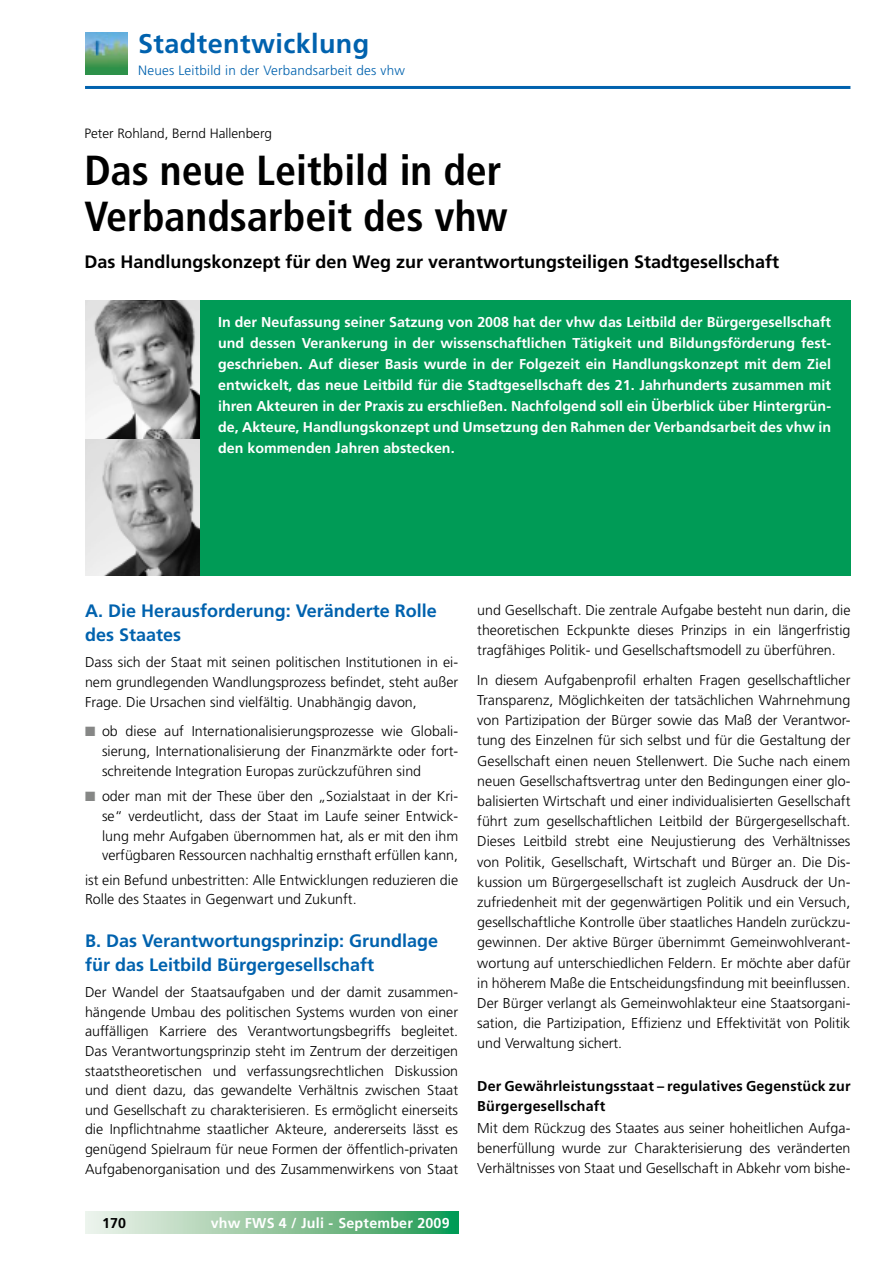
<style>
.page{position:relative;width:893px;height:1263px;background:#fff}
.page>*{position:absolute;margin:0;border:0;box-sizing:border-box;transform-origin:0 0}
._05_Kapitelüberschri{font:700 condensed 42px/46.5px "Frutiger LT";color:#000}
.t1{font:700 27px "Frutiger LT";letter-spacing:.015em;color:#0062ae}
._02_Zwischenüberschr{font:700 18px/24.2px "Frutiger LT";color:#0062ae}
._02_Zwischenüberschr-2{font:700 18px "Frutiger LT";color:#000}
._01_Grundschrift{font:300 14.25px/20.2px "Frutiger LT";color:#000;text-align:justify}
._04_Rahmentext_fett{font:700 14.25px/21px "Frutiger LT";color:#fff;text-align:justify}
._03_Grundschrift_Ein{font:300 14.25px/19.8px "Frutiger LT";color:#000;text-align:justify}
.Zwischenüberschrift{font:700 14.25px/20.2px "Frutiger LT";letter-spacing:.01em;color:#000}
.t2{font:300 13.5px "Frutiger LT";letter-spacing:.015em;color:#0062ae}
.t3{font:300 13.5px "Frutiger CE";color:#000}
.s1{color:#868786}
</style>
<div class="page">
<hr style="left:85px;top:86px;width:765px;height:3px;background:#0062ae">
<svg style="left:85px;top:1212px;width:373px;height:21px;background:#8ec69f"></svg>
<img style="left:85px;top:32px;width:42px;height:43px">
<div style="left:85px;top:300px;width:766px;height:276px;background:#009b56"></div>
<img style="left:85px;top:300px;width:115px;height:276px">
<p class="t1" style="left:138px;top:28px;width:233px">Stadtentwicklung</p>
<p class="t2" style="left:138px;top:62px;width:268px">Neues Leitbild in der Verbandsarbeit des vhw</p>
<p class="t3" style="left:84px;top:126px;width:189px">Peter Rohland, Bernd Hallenberg</p>
<p class="_05_Kapitelüberschri" style="left:84px;top:147px;width:425px">Das neue Leitbild in der<br>Verbandsarbeit des vhw</p>
<p class="_02_Zwischenüberschr-2" style="left:84px;top:251px;width:696px">Das Handlungskonzept für den Weg zur verantwortungsteiligen Stadtgesellschaft</p>
<p class="_04_Rahmentext_fett" style="left:218px;top:312px;width:614px">In der Neufassung seiner Satzung von 2008 hat der vhw das Leitbild der Bürgergesellschaft und dessen Verankerung in der wissenschaftlichen Tätigkeit und Bildungsförderung fest&shy;geschrieben. Auf dieser Basis wurde in der Folgezeit ein Handlungskonzept mit dem Ziel entwickelt, das neue Leitbild für die Stadtgesellschaft des 21. Jahrhunderts zusammen mit ihren Akteuren in der Praxis zu erschließen. Nachfolgend soll ein Überblick über Hintergrün&shy;de, Akteure, Handlungskonzept und Umsetzung den Rahmen der Verbandsarbeit des vhw in den kommenden Jahren abstecken.</p>
<p class="_02_Zwischenüberschr" style="left:85px;top:599px;width:353px">A. Die Herausforderung: Veränderte Rolle des Staates</p>
<p class="_01_Grundschrift" style="left:85px;top:653px;width:375px;line-height:19.6px">Dass sich der Staat mit seinen politischen Institutionen in ei&shy;nem grundlegenden Wandlungsprozess befindet, steht außer Frage. Die Ursachen sind vielfältig. Unabhängig davon,</p>
<p class="_03_Grundschrift_Ein" style="left:102px;top:722px;width:358px;text-indent:-17px"><span class="s1">■</span> ob diese auf Internationalisierungsprozesse wie Globali&shy;sierung, Internationalisierung der Finanzmärkte oder fort&shy;schreitende Integration Europas zurückzuführen sind</p>
<p class="_03_Grundschrift_Ein" style="left:102px;top:786px;width:358px;text-indent:-17px"><span class="s1">■</span> oder man mit der These über den „Sozialstaat in der Kri&shy;se“ verdeutlicht, dass der Staat im Laufe seiner Entwick&shy;lung mehr Aufgaben übernommen hat, als er mit den ihm verfügbaren Ressourcen nachhaltig ernsthaft erfüllen kann,</p>
<p class="_01_Grundschrift" style="left:85px;top:870px;width:375px;line-height:19.6px">ist ein Befund unbestritten: Alle Entwicklungen reduzieren die<br>Rolle des Staates in Gegenwart und Zukunft.</p>
<p class="_02_Zwischenüberschr" style="left:85px;top:929px;width:355px">B. Das Verantwortungsprinzip: Grundlage für das Leitbild Bürgergesellschaft</p>
<p class="_01_Grundschrift" style="left:85px;top:982px;width:375px;line-height:19.6px">Der Wandel der Staatsaufgaben und der damit zusammen&shy;hängende Umbau des politischen Systems wurden von einer auffälligen Karriere des Verantwortungsbegriffs begleitet.<br>Das Verantwortungsprinzip steht im Zentrum der derzeitigen staatstheoretischen und verfassungsrechtlichen Diskussion und dient dazu, das gewandelte Verhältnis zwischen Staat und Gesellschaft zu charakterisieren. Es ermöglicht einerseits die Inpflichtnahme staatlicher Akteure, andererseits lässt es genügend Spielraum für neue Formen der öffentlich-privaten Aufgabenorganisation und des Zusammenwirkens von Staat</p>
<p class="Zwischenüberschrift" style="left:102px;top:1212px;width:26px">170</p>
<p class="_04_Rahmentext_fett" style="left:211px;top:1212px;width:240px">vhw FWS 4 / Juli - September 2009</p>
<p class="_01_Grundschrift" style="left:477px;top:600px;width:375px">und Gesellschaft. Die zentrale Aufgabe besteht nun darin, die theoretischen Eckpunkte dieses Prinzips in ein längerfristig tragfähiges Politik- und Gesellschaftsmodell zu überführen.</p>
<p class="_01_Grundschrift" style="left:477px;top:670px;width:375px">In diesem Aufgabenprofil erhalten Fragen gesellschaftlicher Transparenz, Möglichkeiten der tatsächlichen Wahrnehmung von Partizipation der Bürger sowie das Maß der Verantwor&shy;tung des Einzelnen für sich selbst und für die Gestaltung der Gesellschaft einen neuen Stellenwert. Die Suche nach einem neuen Gesellschaftsvertrag unter den Bedingungen einer glo&shy;balisierten Wirtschaft und einer individualisierten Gesellschaft führt zum gesellschaftlichen Leitbild der Bürgergesellschaft.<br>Dieses Leitbild strebt eine Neujustierung des Verhältnisses von Politik, Gesellschaft, Wirtschaft und Bürger an. Die Dis&shy;kussion um Bürgergesellschaft ist zugleich Ausdruck der Un&shy;zufriedenheit mit der gegenwärtigen Politik und ein Versuch, gesellschaftliche Kontrolle über staatliches Handeln zurückzu&shy;gewinnen. Der aktive Bürger übernimmt Gemeinwohlverant&shy;wortung auf unterschiedlichen Feldern. Er möchte aber dafür in höherem Maße die Entscheidungsfindung mit beeinflussen.<br>Der Bürger verlangt als Gemeinwohlakteur eine Staatsorgani&shy;sation, die Partizipation, Effizienz und Effektivität von Politik und Verwaltung sichert.</p>
<p class="Zwischenüberschrift" style="left:477px;top:1076px;width:375px">Der Gewährleistungsstaat – regulatives Gegenstück zur<br>Bürgergesellschaft</p>
<p class="_01_Grundschrift" style="left:477px;top:1118px;width:375px">Mit dem Rückzug des Staates aus seiner hoheitlichen Aufga&shy;benerfüllung wurde zur Charakterisierung des veränderten Verhältnisses von Staat und Gesellschaft in Abkehr vom bishe-</p>
</div>
